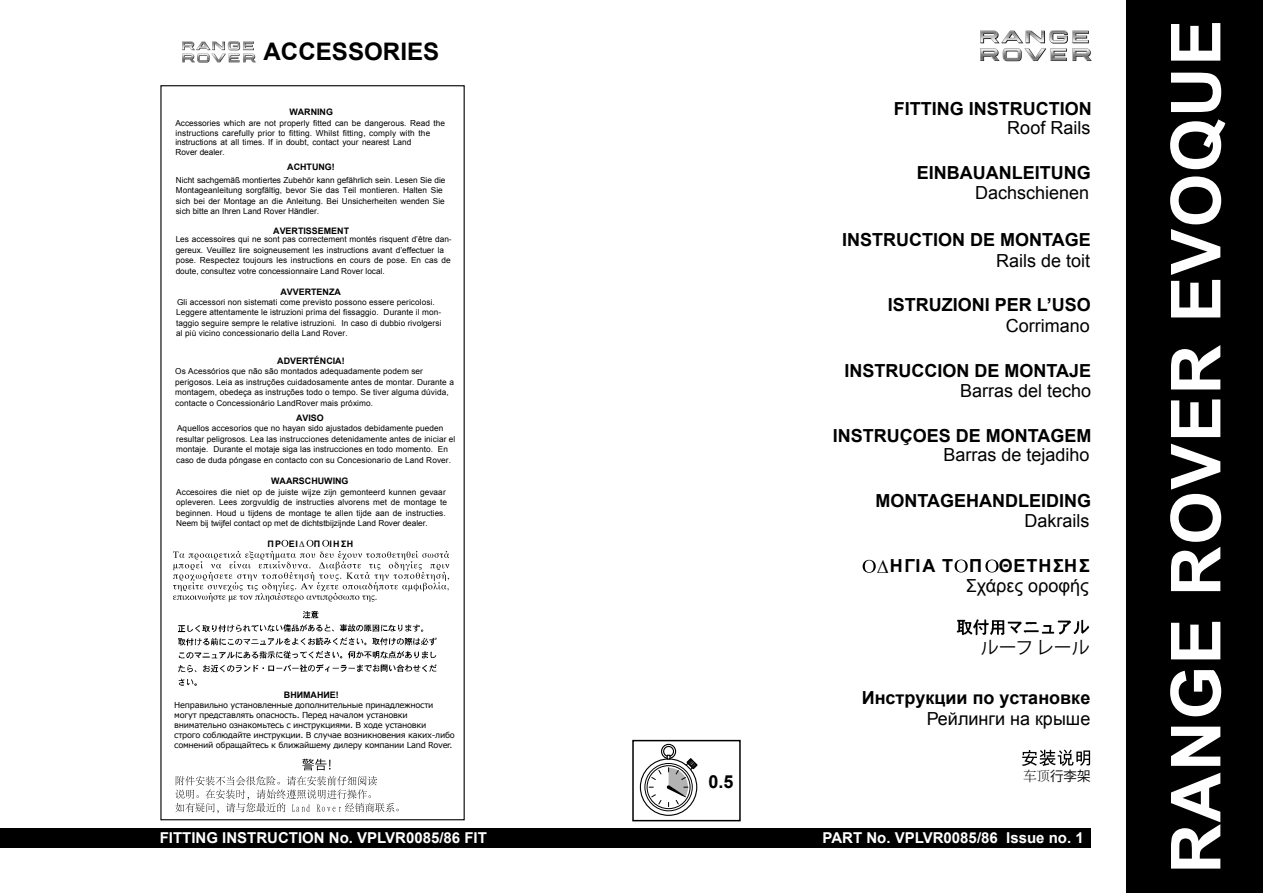
<style>
.page{position:relative;width:1263px;height:893px;background:#fff}
.page>*{position:absolute;margin:0;border:0;box-sizing:border-box;transform-origin:0 0}
.t1{font:700 69px "Arial";letter-spacing:.02em;color:#fff}
.t2{font:700 24.15px "Arial";color:#000}
.t3{font:700 18px "Arial";color:#000}
.t4{font:18px "Arial";color:#000}
.t5{font:700 18px "Arial";letter-spacing:.055em;color:#000}
.t6{font:18px "Koz Go Pro";letter-spacing:-.005em;color:#000}
.t7{font:700 15px "Arial";color:#fff}
.t8{font:13.5px "Koz Go Pro";color:#000}
.t9{font:700 8.85px "Arial";color:#000}
.t10{font:8.25px/10.5px "Arial";letter-spacing:.01em;color:#000}
.t11{font:8.25px/9.9px "Verdana";letter-spacing:-.035em;color:#000}
.s1{font-size:18.75px}
.s2{font-family:"Adobe Ming Std";font-weight:300}
.s3{font-family:"Adobe Song Std";font-weight:300}
</style>
<div class="page">
<div style="left:0;top:828px;width:1090px;height:20px;background:#000"></div>
<div style="left:1127px;top:0;width:136px;height:893px;background:#000"></div>
<svg style="left:173px;top:540px;width:276px;height:62px"></svg>
<img style="left:161px;top:605px;width:276px;height:84px">
<svg style="left:302px;top:759px;width:29px;height:11px"></svg>
<svg style="left:175px;top:776px;width:224px;height:37px"></svg>
<svg style="left:863px;top:560px;width:13px;height:13px"></svg>
<svg style="left:954px;top:559px;width:14px;height:13px"></svg>
<svg style="left:985px;top:559px;width:13px;height:13px"></svg>
<img style="left:956px;top:619px;width:134px;height:17px">
<svg style="left:1022px;top:750px;width:68px;height:16px"></svg>
<img style="left:980px;top:30px;width:111px;height:32px">
<img style="left:182px;top:42px;width:73px;height:20px">
<div style="left:647px;top:765px;width:43px;height:44px;border:1px solid #000;border-radius:50%"></div>
<div style="left:645px;top:763px;width:47px;height:48px;border:1px solid #000;border-radius:50%"></div>
<div style="left:661px;top:744px;width:15px;height:15px;border:1px solid #000;border-radius:50%"></div>
<div style="left:663px;top:746px;width:11px;height:11px;border:1px solid #000;border-radius:50%"></div>
<svg style="left:649px;top:755px;width:49px;height:52px"></svg>
<div style="left:632px;top:740px;width:109px;height:81px;border:2px solid #000"></div>
<h2 class="t2" style="left:263px;top:36px;width:177px">ACCESSORIES</h2>
<p class="t9" style="left:289px;top:106px;width:45px">WARNING</p>
<p class="t10" style="left:175px;top:118px;width:271px;line-height:9.9px">Accessories which are not properly fitted can be dangerous. Read the instructions carefully prior to fitting. Whilst fitting, comply with the instructions at all times. If in doubt, contact your nearest Land<br>Rover dealer.</p>
<p class="t10" style="left:176px;top:175px;width:271px">Nicht sachgemäß montiertes Zubehör kann gefährlich sein. Lesen Sie die Montageanleitung sorgfältig, bevor Sie das Teil montieren. Halten Sie sich bei der Montage an die Anleitung. Bei Unsicherheiten wenden Sie sich bitte an Ihren Land Rover Händler.</p>
<p class="t10" style="left:176px;top:234px;width:277px">Les accessoires qui ne sont pas correctement montés risquent d’être dan&shy;gereux. Veuillez lire soigneusement les instructions avant d’effectuer la pose. Respectez toujours les instructions en cours de pose. En cas de doute, consultez votre concessionnaire Land Rover local.</p>
<p class="t10" style="left:176px;top:297px;width:267px">Gli accessori non sistemati come previsto possono essere pericolosi.<br>Leggere attentamente le istruzioni prima del fissaggio. Durante il mon&shy;taggio seguire sempre le relative istruzioni. In caso di dubbio rivolgersi al più vicino concessionario della Land Rover.</p>
<p class="t9" style="left:287px;top:161px;width:49px">ACHTUNG!</p>
<p class="t9" style="left:273px;top:225px;width:77px">AVERTISSEMENT</p>
<p class="t9" style="left:280px;top:286px;width:62px">AVVERTENZA</p>
<p class="t9" style="left:277px;top:355px;width:69px">ADVERTÉNCIA!</p>
<p class="t10" style="left:175px;top:366px;width:280px">Os Acessórios que não são montados adequadamente podem ser perigosos. Leia as instruções cuidadosamente antes de montar. Durante a montagem, obedeça as instruções todo o tempo. Se tiver alguma dúvida, contacte o Concessionário LandRover mais próximo.</p>
<p class="t9" style="left:296px;top:412px;width:29px">AVISO</p>
<p class="t10" style="left:176px;top:423px;width:281px">Aquellos accesorios que no hayan sido ajustados debidamente pueden resultar peligrosos. Lea las instrucciones detenidamente antes de iniciar el montaje. Durante el motaje siga las instrucciones en todo momento. En caso de duda póngase en contacto con su Concesionario de Land Rover.</p>
<p class="t9" style="left:271px;top:475px;width:79px">WAARSCHUWING</p>
<p class="t10" style="left:176px;top:487px;width:272px">Accesoires die niet op de juiste wijze zijn gemonteerd kunnen gevaar opleveren. Lees zorgvuldig de instructies alvorens met de montage te beginnen. Houd u tijdens de montage te allen tijde aan de instructies.<br>Neem bij twijfel contact op met de dichtstbijzijnde Land Rover dealer.</p>
<p class="t9" style="left:267px;top:538px;width:87px">ΠΡ ΕΙ∆ Π ΙΗΣΗ</p>
<p class="t9" style="left:284px;top:689px;width:57px">ВНИМАНИЕ!</p>
<p class="t11" style="left:174px;top:700px;width:282px">Неправильно установленные дополнительные принадлежности могут представлять опасность. Перед началом установки внимательно ознакомьтесь с инструкциями. В ходе установки<br>строго соблюдайте инструкции. В случае возникновения каких-либо сомнений обращайтесь к ближайшему дилеру компании Land Rover.</p>
<h3 class="t3" style="left:708px;top:770px;width:27px">0.5</h3>
<h3 class="t3" style="left:894px;top:96px;width:199px">FITTING INSTRUCTION</h3>
<h3 class="t4" style="left:1007px;top:116px;width:85px">Roof Rails</h3>
<h3 class="t3" style="left:917px;top:161px;width:175px">EINBAUANLEITUNG</h3>
<h3 class="t4" style="left:975px;top:181px;width:116px">Dachschienen</h3>
<h3 class="t3" style="left:842px;top:228px;width:250px">INSTRUCTION DE MONTAGE</h3>
<h3 class="t4" style="left:996px;top:249px;width:96px">Rails de toit</h3>
<h3 class="t3" style="left:888px;top:293px;width:205px">ISTRUZIONI PER L’USO</h3>
<h3 class="t4" style="left:1006px;top:314px;width:86px">Corrimano</h3>
<h3 class="t3" style="left:844px;top:358px;width:248px">INSTRUCCION DE MONTAJE</h3>
<h3 class="t4" style="left:960px;top:379px;width:133px">Barras del techo</h3>
<h3 class="t3" style="left:833px;top:423px;width:260px">INSTRUÇOES DE MONTAGEM</h3>
<h3 class="t4" style="left:943px;top:443px;width:148px">Barras de tejadiho</h3>
<h3 class="t3" style="left:875px;top:489px;width:217px">MONTAGEHANDLEIDING</h3>
<h3 class="t4" style="left:1024px;top:509px;width:66px">Dakrails</h3>
<h3 class="t5" style="left:877px;top:554px;width:214px"><span class="s1">∆</span>ΗΓΙΑ Τ Π ΘΕΤΗΣΗΣ</h3>
<h3 class="t4" style="left:966px;top:573px;width:125px">Σχάρες οροφής</h3>
<h3 class="t6" style="left:981px;top:636px;width:110px">ルーフ レール</h3>
<h3 class="t3" style="left:862px;top:686px;width:230px">Инструкции по установке</h3>
<h3 class="t4" style="left:927px;top:707px;width:165px">Рейлинги на крыше</h3>
<h3 class="t8" style="left:1023px;top:767px;width:69px"><span class="s2">车</span><span class="s3">顶</span>行李架</h3>
<h3 class="t7" style="left:160px;top:828px;width:329px">FITTING INSTRUCTION No. VPLVR0085/86 FIT</h3>
<h3 class="t7" style="left:822px;top:828px;width:263px">PART No. VPLVR0085/86 Issue no. 1</h3>
<h1 class="t1" style="left:1151px;top:874px;width:855px;rotate:-90deg">RANGE ROVER EVOQUE</h1>
</div>
